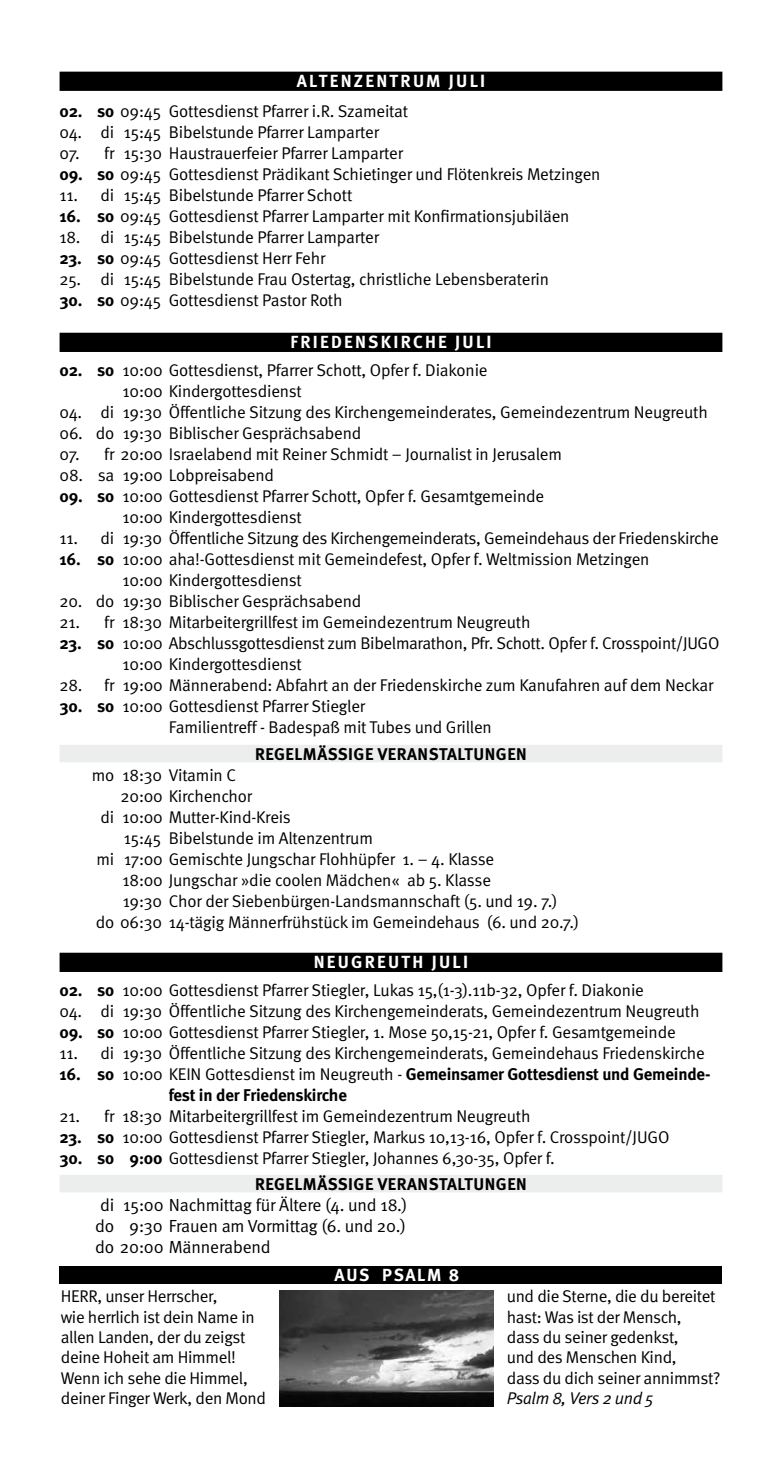
<style>
.page{position:relative;width:782px;height:1474px;background:#fff}
.page>*{position:absolute;margin:0;border:0;box-sizing:border-box;transform-origin:0 0}
.t1{font:17.5px/21px "Meta Normal";letter-spacing:-.01em;color:#000;text-align:justify}
.t2{font:700 17.5px "Meta";letter-spacing:.13em;color:#fff}
.t3{font:17.5px "Meta Bold LF";letter-spacing:.095em;color:#fff}
.t4{font:16.97px/20.3px "Meta Normal";letter-spacing:-.01em;color:#000}
.t5{font:700 16.97px/21px "Meta";letter-spacing:-.01em;color:#000}
.t6{font:700 16.97px "Meta";letter-spacing:.03em;color:#000}
.t7{font:italic 16.97px "Meta Normal";letter-spacing:-.02em;color:#000}
.s1{font-size:17.68px}
.s2{font-family:"Meta";font-weight:700}
.s3{font-family:"Meta Normal";font-weight:400}
</style>
<div class="page">
<div style="left:60px;top:72px;width:662px;height:19px;background:#000"></div>
<div style="left:60px;top:333px;width:662px;height:19px;background:#000"></div>
<div style="left:60px;top:744px;width:662px;height:18px;background:#eceded"></div>
<div style="left:60px;top:952px;width:662px;height:20px;background:#000"></div>
<div style="left:60px;top:1174px;width:662px;height:18px;background:#eceded"></div>
<img style="left:279px;top:1290px;width:214px;height:115px">
<div style="left:60px;top:1265px;width:662px;height:18px;background:#000"></div>
<p class="t2" style="left:296px;top:71px;width:190px">ALTENZENTRUM <span class="s1">JULI</span></p>
<p class="t4" style="left:60px;top:101px;width:350px"><span class="s2">02. so</span> 09:45 Gottesdienst Pfarrer i.R. Szameitat</p>
<p class="t4" style="left:60px;top:122px;width:321px">04. di 15:45 Bibelstunde Pfarrer Lamparter</p>
<p class="t4" style="left:60px;top:143px;width:345px">07. fr 15:30 Haustrauerfeier Pfarrer Lamparter</p>
<p class="t4" style="left:60px;top:164px;width:542px"><span class="s2">09. so</span> 09:45 Gottesdienst Prädikant Schietinger und Flötenkreis Metzingen</p>
<p class="t4" style="left:60px;top:185px;width:294px">11. di 15:45 Bibelstunde Pfarrer Schott</p>
<p class="t4" style="left:60px;top:206px;width:511px"><span class="s2">16. so</span> 09:45 Gottesdienst Pfarrer Lamparter mit Konfirmationsjubiläen</p>
<p class="t4" style="left:60px;top:227px;width:321px">18. di 15:45 Bibelstunde Pfarrer Lamparter</p>
<p class="t4" style="left:60px;top:248px;width:267px"><span class="s2">23. so</span> 09:45 Gottesdienst Herr Fehr</p>
<p class="t4" style="left:60px;top:269px;width:491px">25. di 15:45 Bibelstunde Frau Ostertag, christliche Lebensberaterin</p>
<p class="t4" style="left:60px;top:290px;width:284px"><span class="s2">30. so</span> 09:45 Gottesdienst Pastor Roth</p>
<p class="t2" style="left:290px;top:332px;width:203px">FRIEDENSKIRCHE <span class="s1">JULI</span></p>
<p class="t4" style="left:122px;top:360px;width:366px;line-height:21px;text-indent:-63px"><span class="s2">02. so</span> 10:00 Gottesdienst, Pfarrer Schott, Opfer f. Diakonie<br>10:00 Kindergottesdienst</p>
<p class="t4" style="left:60px;top:402px;width:649px">04. di 19:30 Öffentliche Sitzung des Kirchengemeinderates, Gemeindezentrum Neugreuth</p>
<p class="t4" style="left:60px;top:423px;width:303px">06. do 19:30 Biblischer Gesprächsabend</p>
<p class="t4" style="left:60px;top:444px;width:504px">07. fr 20:00 Israelabend mit Reiner Schmidt – Journalist in Jerusalem</p>
<p class="t4" style="left:60px;top:465px;width:216px">08. sa 19:00 Lobpreisabend</p>
<p class="t4" style="left:122px;top:485px;width:423px;line-height:21px;text-indent:-63px"><span class="s2">09. so</span> 10:00 Gottesdienst Pfarrer Schott, Opfer f. Gesamtgemeinde<br>10:00 Kindergottesdienst</p>
<p class="t4" style="left:60px;top:528px;width:660px">11. di 19:30 Öffentliche Sitzung des Kirchengemeinderats, Gemeindehaus der Friedenskirche</p>
<p class="t4" style="left:122px;top:548px;width:528px;line-height:21px;text-indent:-63px"><span class="s2">16. so</span> 10:00 aha!-Gottesdienst mit Gemeindefest, Opfer f. Weltmission Metzingen<br>10:00 Kindergottesdienst</p>
<p class="t4" style="left:60px;top:591px;width:303px">20. do 19:30 Biblischer Gesprächsabend</p>
<p class="t4" style="left:60px;top:612px;width:472px">21. fr 18:30 Mitarbeitergrillfest im Gemeindezentrum Neugreuth</p>
<p class="t4" style="left:122px;top:632px;width:598px;line-height:21px;text-indent:-63px"><span class="s2">23. so</span> 10:00 Abschlussgottesdienst zum Bibelmarathon, Pfr. Schott. Opfer f. Crosspoint/JUGO<br>10:00 Kindergottesdienst</p>
<p class="t4" style="left:60px;top:675px;width:655px">28. fr 19:00 Männerabend: Abfahrt an der Friedenskirche zum Kanufahren auf dem Neckar</p>
<p class="t4" style="left:169px;top:695px;width:324px;line-height:21px;text-indent:-109px"><span class="s2">30. so</span> 10:00 Gottesdienst Pfarrer Stiegler<br>Familientreff - Badespaß mit Tubes und Grillen</p>
<p class="t6" style="left:255px;top:743px;width:273px">REGELMÄSSIGE VERANSTALTUNGEN</p>
<p class="t4" style="left:92px;top:764px;width:146px">mo 18:30 Vitamin C</p>
<p class="t4" style="left:120px;top:785px;width:133px">20:00 Kirchenchor</p>
<p class="t4" style="left:100px;top:806px;width:192px">di 10:00 Mutter-Kind-Kreis</p>
<p class="t4" style="left:124px;top:827px;width:250px">15:45 Bibelstunde im Altenzentrum</p>
<p class="t4" style="left:96px;top:848px;width:399px">mi 17:00 Gemischte Jungschar Flohhüpfer 1. – 4. Klasse</p>
<p class="t4" style="left:122px;top:869px;width:370px">18:00 Jungschar »die coolen Mädchen« ab 5. Klasse</p>
<p class="t4" style="left:123px;top:890px;width:436px">19:30 Chor der Siebenbürgen-Landsmannschaft (5. und 19. 7.)</p>
<p class="t4" style="left:96px;top:911px;width:485px">do 06:30 14-tägig Männerfrühstück im Gemeindehaus (6. und 20.7.)</p>
<p class="t2" style="left:313px;top:951px;width:156px">NEUGREUTH <span class="s1">JULI</span></p>
<p class="t4" style="left:60px;top:980px;width:585px"><span class="s2">02. so</span> 10:00 Gottesdienst Pfarrer Stiegler, Lukas 15,(1-3).11b-32, Opfer f. Diakonie</p>
<p class="t4" style="left:60px;top:1001px;width:641px">04. di 19:30 Öffentliche Sitzung des Kirchengemeinderats, Gemeindezentrum Neugreuth</p>
<p class="t4" style="left:60px;top:1022px;width:617px"><span class="s2">09. so</span> 10:00 Gottesdienst Pfarrer Stiegler, 1. Mose 50,15-21, Opfer f. Gesamtgemeinde</p>
<p class="t4" style="left:60px;top:1043px;width:646px">11. di 19:30 Öffentliche Sitzung des Kirchengemeinderats, Gemeindehaus Friedenskirche</p>
<p class="t5" style="left:169px;top:1063px;width:543px;text-indent:-109px">16. so <span class="s3">10:00 KEIN Gottesdienst im Neugreuth -</span> Gemeinsamer Gottesdienst und Gemeinde&shy;fest in der Friedenskirche</p>
<p class="t4" style="left:60px;top:1106px;width:472px">21. fr 18:30 Mitarbeitergrillfest im Gemeindezentrum Neugreuth</p>
<p class="t4" style="left:60px;top:1127px;width:611px"><span class="s2">23. so</span> 10:00 Gottesdienst Pfarrer Stiegler, Markus 10,13-16, Opfer f. Crosspoint/JUGO</p>
<p class="t4" style="left:60px;top:1148px;width:496px"><span class="s2">30. so 9:00</span> Gottesdienst Pfarrer Stiegler, Johannes 6,30-35, Opfer f.</p>
<p class="t6" style="left:255px;top:1173px;width:273px">REGELMÄSSIGE VERANSTALTUNGEN</p>
<p class="t1" style="left:95px;top:1193px;width:313px">di 15:00 Nachmittag für Ältere (4. und 18.) do 9:30 Frauen am Vormittag (6. und 20.) do 20:00 Männerabend</p>
<p class="t3" style="left:334px;top:1264px;width:126px">AUS PSALM 8</p>
<p class="t4" style="left:61px;top:1285px;width:207px">HERR, unser Herrscher,<br>wie herrlich ist dein Name in allen Landen, der du zeigst deine Hoheit am Himmel!<br>Wenn ich sehe die Himmel, deiner Finger Werk, den Mond</p>
<p class="t4" style="left:506px;top:1285px;width:215px">und die Sterne, die du bereitet hast: Was ist der Mensch,<br>dass du seiner gedenkst,<br>und des Menschen Kind,<br>dass du dich seiner annimmst?</p>
<p class="t7" style="left:506px;top:1388px;width:148px">Psalm 8, Vers 2 und 5</p>
</div>
